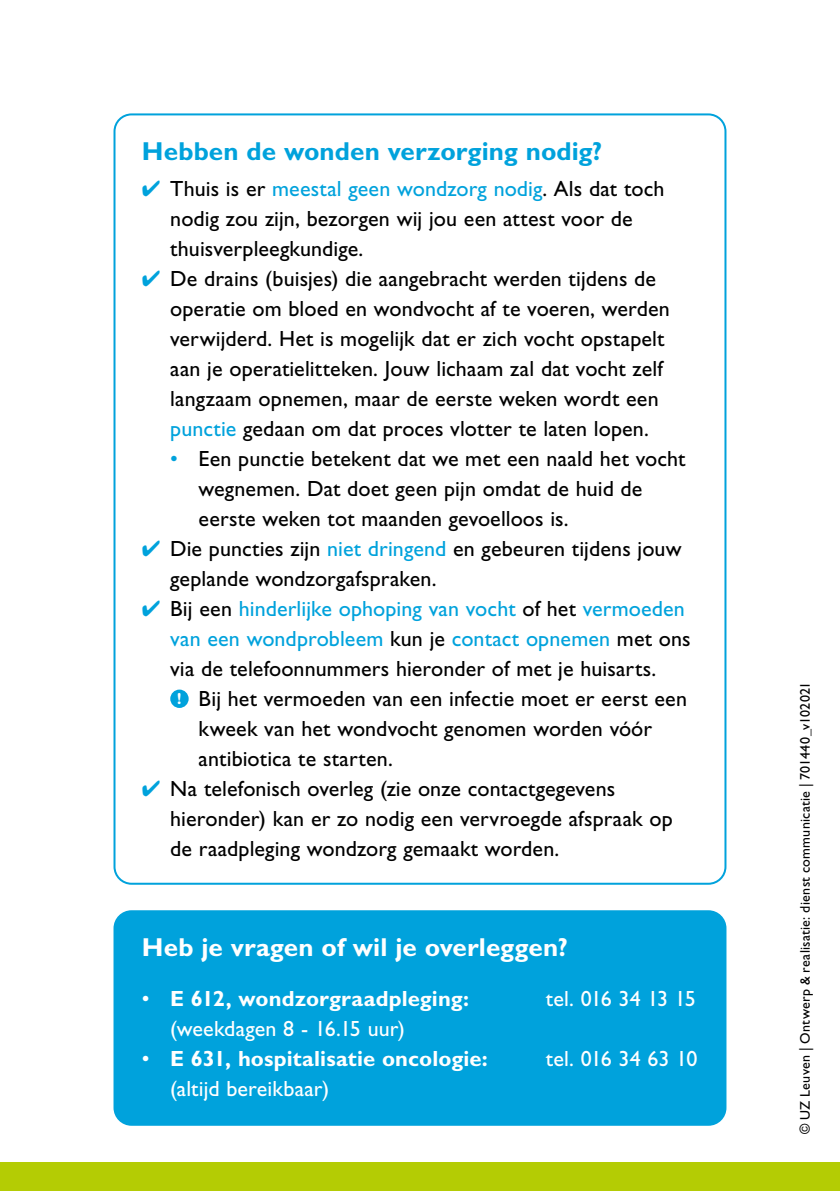
<style>
.page{position:relative;width:840px;height:1191px;background:#fff}
.page>*{position:absolute;margin:0;border:0;box-sizing:border-box;transform-origin:0 0}
.t1{font:700 26px "Gill Sans Std";color:#00a2dc}
.t2{font:700 26px "Gill Sans Std";color:#fff}
.t3{font:22px/30px "Gill Sans Std";letter-spacing:.005em;color:#000}
.t4{font:22px "Gill Sans Std";letter-spacing:.005em;color:#00a2dc}
.t5{font:700 22px "Gill Sans Std";letter-spacing:.005em;color:#fff}
.t6{font:22px "Gill Sans Std";letter-spacing:.005em;color:#fff}
.t7{font:22px "Gill Sans Std";letter-spacing:-.04em;color:#fff}
.t8{font:14px "Gill Sans Std";letter-spacing:.02em;color:#000}
.s1{color:#00a2dc}
.s2{color:#000}
.s3{font-weight:700;font-size:16px;color:#fff}
.s4{font-weight:400}
</style>
<div class="page">
<div style="left:0;top:1162px;width:839px;height:29px;background:#b4cc04"></div>
<div style="left:114px;top:911px;width:611px;height:213px;background:#00a2dc;border-radius:17px"></div>
<div style="left:113px;top:910px;width:613px;height:215px;border:2px solid #00a2dc;border-radius:17px"></div>
<div style="left:170px;top:689px;width:18px;height:19px;background:#00a2dc;border-radius:50%"></div>
<p class="t1" style="left:142px;top:136px;width:461px">Hebben de wonden verzorging nodig?</p>
<p class="t3" style="left:170px;top:173px;width:495px;text-indent:-28px"><span class="s1">✔</span> Thuis is er <span class="s1">meestal geen wondzorg nodig</span>. Als dat toch nodig zou zijn, bezorgen wij jou een attest voor de thuisverpleegkundige.</p>
<p class="t3" style="left:170px;top:263px;width:501px;text-indent:-28px"><span class="s1">✔</span> De drains (buisjes) die aangebracht werden tijdens de operatie om bloed en wondvocht af te voeren, werden verwijderd. Het is mogelijk dat er zich vocht opstapelt aan je operatielitteken. Jouw lichaam zal dat vocht zelf langzaam opnemen, maar de eerste weken wordt een <span class="s1">punctie</span> gedaan om dat proces vlotter te laten lopen.</p>
<p class="t3" style="left:198px;top:444px;width:488px;text-indent:-28px"><span class="s1">•</span> Een punctie betekent dat we met een naald het vocht wegnemen. Dat doet geen pijn omdat de huid de eerste weken tot maanden gevoelloos is.</p>
<p class="t3" style="left:170px;top:534px;width:512px;text-indent:-28px"><span class="s1">✔</span> Die puncties zijn <span class="s1">niet dringend</span> en gebeuren tijdens jouw geplande wondzorgafspraken.</p>
<p class="t4" style="left:142px;top:596px;width:544px">✔ <span class="s2">Bij een</span> hinderlijke ophoping van vocht <span class="s2">of het</span> vermoeden</p>
<p class="t4" style="left:170px;top:626px;width:521px">van een wondprobleem <span class="s2">kun je</span> contact opnemen <span class="s2">met ons</span></p>
<p class="t3" style="left:170px;top:654px;width:487px">via de telefoonnummers hieronder of met je huisarts.</p>
<p class="t3" style="left:177px;top:683px;width:511px"><span class="s3">!</span> Bij het vermoeden van een infectie moet er eerst een</p>
<p class="t3" style="left:198px;top:713px;width:455px">kweek van het wondvocht genomen worden vóór</p>
<p class="t3" style="left:198px;top:743px;width:196px">antibiotica te starten.</p>
<p class="t3" style="left:170px;top:773px;width:504px;text-indent:-28px"><span class="s1">✔</span> Na telefonisch overleg (zie onze contactgegevens hieronder) kan er zo nodig een vervroegde afspraak op de raadpleging wondzorg gemaakt worden.</p>
<p class="t2" style="left:142px;top:932px;width:427px">Heb je vragen of wil je overleggen?</p>
<p class="t5" style="left:142px;top:985px;width:328px"><span class="s4">•</span> E 612, wondzorgraadpleging:</p>
<p class="t7" style="left:545px;top:986px;width:151px">tel. 016 34 13 15</p>
<p class="t6" style="left:170px;top:1016px;width:236px">(weekdagen 8 - 16.15 uur)</p>
<p class="t5" style="left:142px;top:1045px;width:347px"><span class="s4">•</span> E 631, hospitalisatie oncologie:</p>
<p class="t6" style="left:545px;top:1046px;width:153px">tel. 016 34 63 10</p>
<p class="t6" style="left:170px;top:1076px;width:160px">(altijd bereikbaar)</p>
<p class="t8" style="left:796px;top:1134px;width:454px;rotate:-90deg">© UZ Leuven | Ontwerp &amp; realisatie: dienst communicatie | 701440_v102021</p>
</div>
